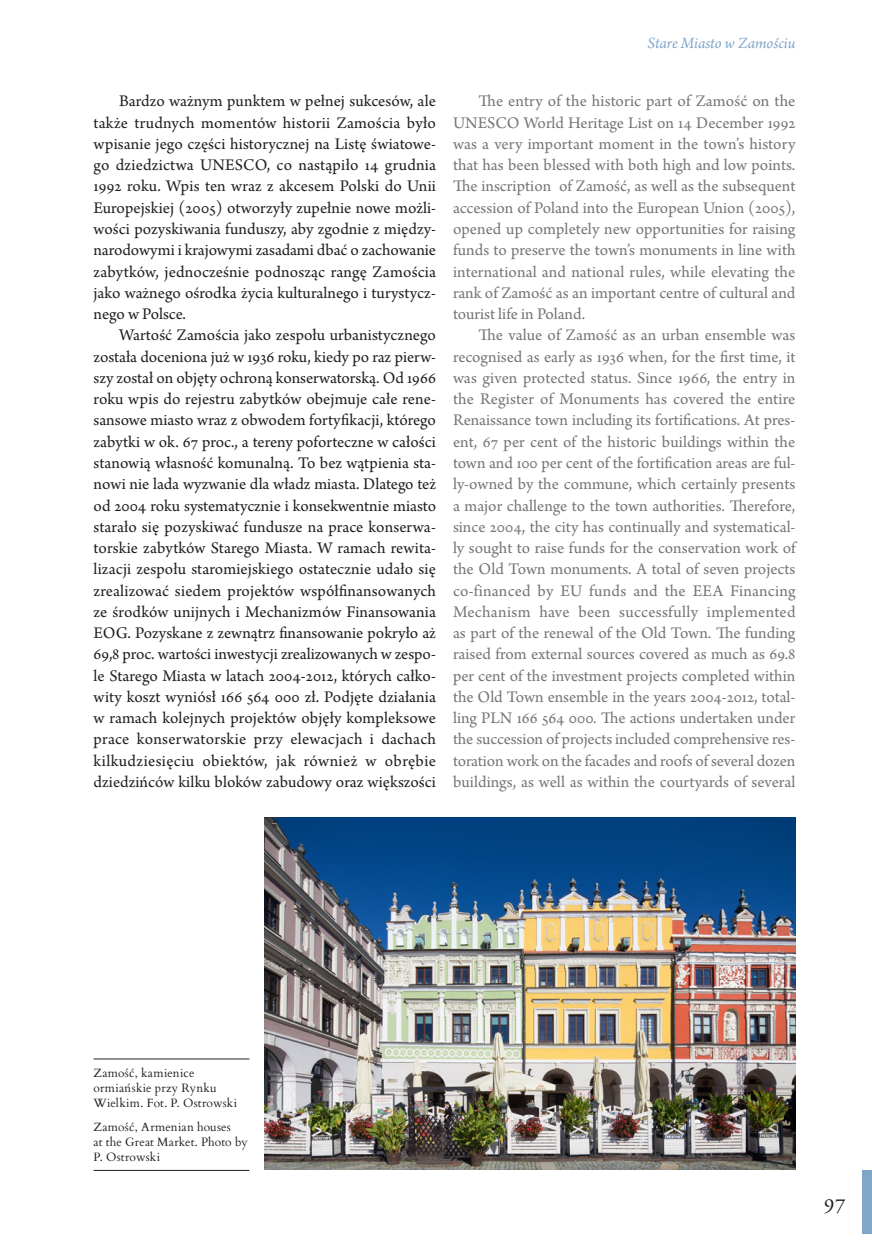
<style>
.page{position:relative;width:872px;height:1255px;background:#fff}
.page>*{position:absolute;margin:0;border:0;box-sizing:border-box;transform-origin:0 0}
.t1{font:22.5px "Adobe Garamond Pro";color:#231f20}
.t2{font:17.1px/21.3px "Arno Pro";color:#757679;text-align:justify}
.Styl_akapitowy_1{font:17.1px/21.3px "Arno Pro";color:#231f20;text-align:justify}
.t3{font:italic 16.5px "Arno Pro";letter-spacing:-.005em;color:#80a6c8}
.Styl_akapitowy_3{font:12px/15px "Cardo";letter-spacing:.01em;color:#231f20}
</style>
<div class="page">
<div style="left:862px;top:1170px;width:10px;height:63px;background:#80a6c8"></div>
<img style="left:265px;top:817px;width:530px;height:352px">
<hr style="left:94px;top:1058px;width:155px;height:1px;background:#231f20">
<hr style="left:94px;top:1170px;width:155px;height:1px;background:#231f20">
<p class="t3" style="left:677px;top:34px;width:112px">Auschwitz Birkena</p>
<p class="t3" style="left:647px;top:34px;width:149px">Stare Miasto w Zamościu</p>
<p class="Styl_akapitowy_1" style="left:94px;top:91px;width:344px;text-indent:26px">Bardzo ważnym punktem w pełnej sukcesów, ale także trudnych momentów historii Zamościa było wpisanie jego części historycznej na Listę światowe&shy;go dziedzictwa UNESCO, co nastąpiło 14 grudnia 1992 roku. Wpis ten wraz z akcesem Polski do Unii Europejskiej (2005) otworzyły zupełnie nowe możli&shy;wości pozyskiwania funduszy, aby zgodnie z między&shy;narodowymi i krajowymi zasadami dbać o zachowanie zabytków, jednocześnie podnosząc rangę Zamościa jako ważnego ośrodka życia kulturalnego i turystycz&shy;nego w Polsce.</p>
<p class="Styl_akapitowy_1" style="left:94px;top:325px;width:344px;text-indent:26px">Wartość Zamościa jako zespołu urbanistycznego została doceniona już w 1936 roku, kiedy po raz pierw&shy;szy został on objęty ochroną konserwatorską. Od 1966 roku wpis do rejestru zabytków obejmuje całe rene&shy;sansowe miasto wraz z obwodem fortyfikacji, którego zabytki w ok. 67 proc., a tereny poforteczne w całości stanowią własność komunalną. To bez wątpienia sta&shy;nowi nie lada wyzwanie dla władz miasta. Dlatego też od 2004 roku systematycznie i konsekwentnie miasto starało się pozyskiwać fundusze na prace konserwa&shy;torskie zabytków Starego Miasta. W ramach rewita&shy;lizacji zespołu staromiejskiego ostatecznie udało się zrealizować siedem projektów współfinansowanych ze środków unijnych i Mechanizmów Finansowania EOG. Pozyskane z zewnątrz finansowanie pokryło aż 69,8 proc. wartości inwestycji zrealizowanych w zespo&shy;le Starego Miasta w latach 2004-2012, których całko&shy;wity koszt wyniósł 166 564 000 zł. Podjęte działania w ramach kolejnych projektów objęły kompleksowe prace konserwatorskie przy elewacjach i dachach kilkudziesięciu obiektów, jak również w obrębie dziedzińców kilku bloków zabudowy oraz większości</p>
<p class="t2" style="left:453px;top:91px;width:344px;text-indent:26px">The entry of the historic part of Zamość on the UNESCO World Heritage List on 14 December 1992 was a very important moment in the town’s history that has been blessed with both high and low points.<br>The inscription of Zamość, as well as the subsequent accession of Poland into the European Union (2005), opened up completely new opportunities for raising funds to preserve the town’s monuments in line with international and national rules, while elevating the rank of Zamość as an important centre of cultural and tourist life in Poland.</p>
<p class="t2" style="left:453px;top:325px;width:344px;text-indent:26px">The value of Zamość as an urban ensemble was recognised as early as 1936 when, for the first time, it was given protected status. Since 1966, the entry in the Register of Monuments has covered the entire Renaissance town including its fortifications. At pres&shy;ent, 67 per cent of the historic buildings within the town and 100 per cent of the fortification areas are ful&shy;ly-owned by the commune, which certainly presents a major challenge to the town authorities. Therefore, since 2004, the city has continually and systematical&shy;ly sought to raise funds for the conservation work of the Old Town monuments. A total of seven projects co-financed by EU funds and the EEA Financing Mechanism have been successfully implemented as part of the renewal of the Old Town. The funding raised from external sources covered as much as 69.8 per cent of the investment projects completed within the Old Town ensemble in the years 2004-2012, total&shy;ling PLN 166 564 000. The actions undertaken under the succession of projects included comprehensive res&shy;toration work on the facades and roofs of several dozen buildings, as well as within the courtyards of several</p>
<p class="Styl_akapitowy_3" style="left:94px;top:1065px;width:145px">Zamość, kamienice ormiańskie przy Rynku<br>Wielkim. Fot. P. Ostrowski</p>
<p class="Styl_akapitowy_3" style="left:94px;top:1118px;width:156px">Zamość, Armenian houses<br>at the Great Market. Photo by<br>P. Ostrowski</p>
<h1 class="t1" style="left:823px;top:1187px;width:24px">97</h1>
</div>
